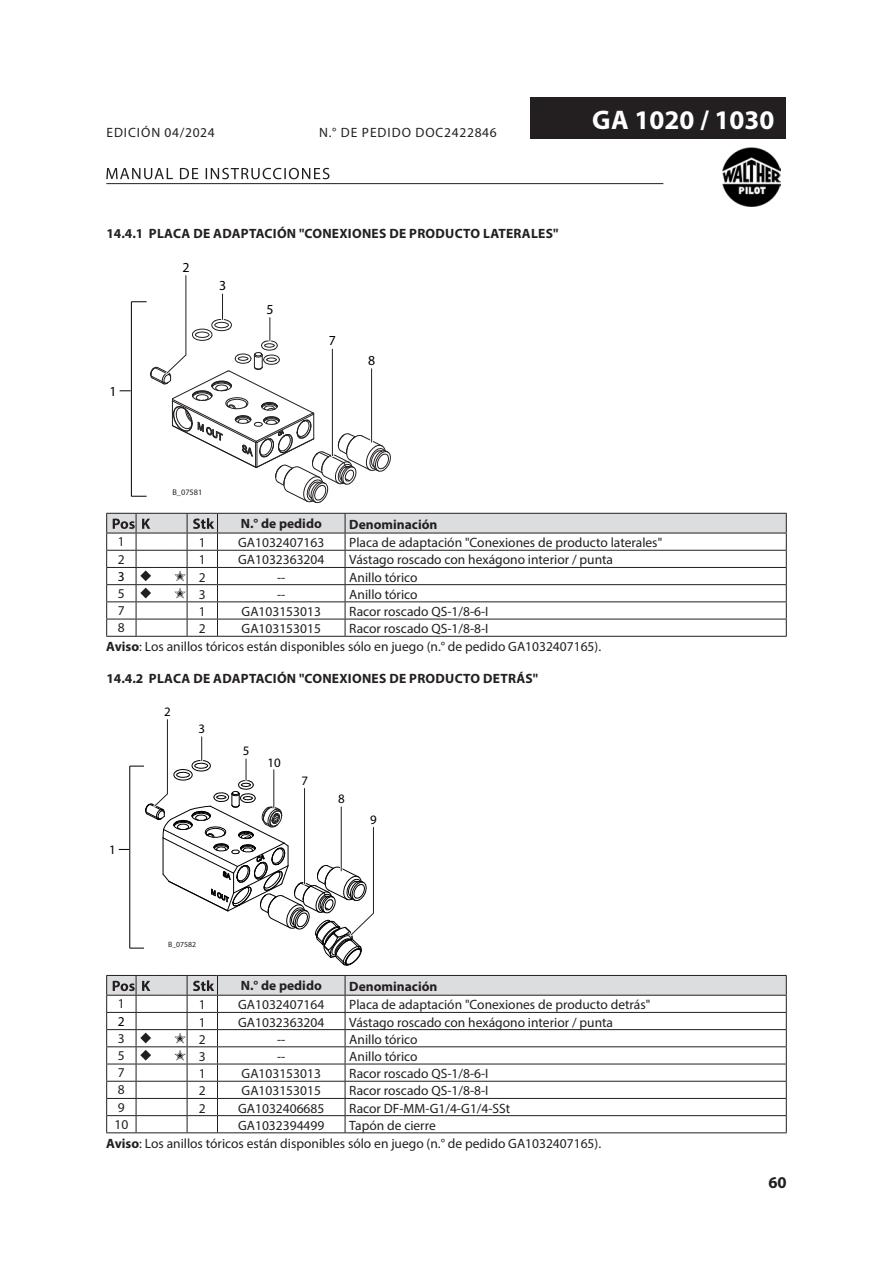
<style>
.page{position:relative;width:893px;height:1263px;background:#fff}
.page>*{position:absolute;margin:0;border:0;box-sizing:border-box;transform-origin:0 0}
.t1{font:700 27px "Myriad Pro";color:#fff}
.t2{font:700 16.5px "Myriad Pro";color:#231f20}
.t3{font:13.8px "Myriad";color:#000001}
.Tabelle{font:13.5px "Myriad Pro";color:#231f20}
._0Text{font:13.5px "Myriad Pro";color:#231f20}
.Tabelle_zentriert{font:13.5px "Myriad Pro";color:#231f20}
.Tabelle-2{font:700 13.5px "Myriad Pro";letter-spacing:.02em;color:#231f20}
._0Text-2{font:13.5px "Myriad Pro";letter-spacing:.07em;color:#231f20}
.Tabelle-3{font:700 13.5px "Myriad Pro";color:#231f20}
.Tabelle_zentriert-2{font:700 13.5px "Myriad Pro";color:#231f20}
.Tabelle_zentriert-3{font:13.5px "Myriad Pro";color:#000}
.t4{font:12.9px "Myriad";color:#000001}
.t5{font:12.9px "Myriad";color:#000}
.t6{font:8.25px "Myriad Pro";color:#231f20}
.t7{font:7.8px "Myriad Pro";color:#231f20}
.s1{font-weight:700}
</style>
<div class="page">
<hr style="left:106px;top:183px;width:557px;height:1px;background:#231f20">
<svg style="left:106px;top:168px;width:223px;height:11px"></svg>
<div style="left:531px;top:98px;width:255px;height:41px;background:#231f20"></div>
<img style="left:722px;top:147px;width:59px;height:60px">
<svg style="left:120px;top:275px;width:271px;height:228px"></svg>
<svg style="left:106px;top:513px;width:681px;height:124px"></svg>
<svg style="left:119px;top:719px;width:255px;height:247px"></svg>
<hr style="left:273px;top:770px;width:2px;height:38px;background:#fff">
<hr style="left:273px;top:770px;width:1px;height:38px;background:#231f20">
<svg style="left:106px;top:975px;width:681px;height:158px"></svg>
<p class="_0Text-2" style="left:106px;top:125px;width:110px">EDICIÓN 04/2024</p>
<p class="_0Text-2" style="left:319px;top:125px;width:179px">N.° DE PEDIDO DOC2422846</p>
<h1 class="t1" style="left:592px;top:102px;width:184px">GA 1020 / 1030</h1>
<p class="Tabelle-2" style="left:106px;top:225px;width:454px">14.4.1 PLACA DE ADAPTACIÓN "CONEXIONES DE PRODUCTO LATERALES"</p>
<p class="t3" style="left:109px;top:384px;width:9px">1</p>
<p class="t3" style="left:182px;top:260px;width:9px">2</p>
<p class="t3" style="left:219px;top:279px;width:9px">3</p>
<p class="t3" style="left:266px;top:302px;width:9px">5</p>
<p class="t3" style="left:329px;top:334px;width:9px">7</p>
<p class="t3" style="left:368px;top:353px;width:9px">8</p>
<p class="t6" style="left:172px;top:487px;width:31px">B_07581</p>
<p class="Tabelle_zentriert-2" style="left:241px;top:514px;width:83px">N.° de pedido</p>
<p class="Tabelle-3" style="left:349px;top:515px;width:90px">Denominación</p>
<p class="Tabelle_zentriert" style="left:118px;top:533px;width:8px">1</p>
<p class="Tabelle_zentriert" style="left:199px;top:534px;width:8px">1</p>
<p class="Tabelle" style="left:238px;top:534px;width:88px">GA1032407163</p>
<p class="Tabelle" style="left:349px;top:534px;width:314px">Placa de adaptación "Conexiones de producto laterales"</p>
<p class="Tabelle_zentriert" style="left:118px;top:551px;width:8px">2</p>
<p class="Tabelle_zentriert" style="left:199px;top:552px;width:8px">1</p>
<p class="Tabelle_zentriert" style="left:238px;top:552px;width:88px">GA1032363204</p>
<p class="Tabelle" style="left:349px;top:552px;width:265px">Vástago roscado con hexágono interior / punta</p>
<p class="Tabelle_zentriert-3" style="left:118px;top:568px;width:8px">3</p>
<p class="Tabelle_zentriert" style="left:199px;top:569px;width:8px">2</p>
<p class="Tabelle_zentriert" style="left:277px;top:569px;width:10px">--</p>
<p class="Tabelle" style="left:349px;top:569px;width:70px">Anillo tórico</p>
<p class="Tabelle_zentriert" style="left:118px;top:585px;width:8px">5</p>
<p class="Tabelle_zentriert" style="left:199px;top:586px;width:8px">3</p>
<p class="Tabelle" style="left:277px;top:586px;width:10px">--</p>
<p class="Tabelle" style="left:349px;top:586px;width:70px">Anillo tórico</p>
<p class="Tabelle_zentriert" style="left:118px;top:602px;width:8px">7</p>
<p class="Tabelle_zentriert" style="left:199px;top:603px;width:8px">1</p>
<p class="Tabelle_zentriert" style="left:242px;top:603px;width:81px">GA103153013</p>
<p class="Tabelle" style="left:349px;top:603px;width:141px">Racor roscado QS-1/8-6-I</p>
<p class="Tabelle_zentriert" style="left:118px;top:619px;width:8px">8</p>
<p class="Tabelle_zentriert" style="left:199px;top:620px;width:8px">2</p>
<p class="Tabelle_zentriert" style="left:242px;top:620px;width:81px">GA103153015</p>
<p class="Tabelle" style="left:349px;top:620px;width:141px">Racor roscado QS-1/8-8-I</p>
<p class="_0Text" style="left:106px;top:638px;width:496px"><span class="s1">Aviso</span>: Los anillos tóricos están disponibles sólo en juego (n.° de pedido GA1032407165).</p>
<p class="Tabelle-2" style="left:106px;top:670px;width:433px">14.4.2 PLACA DE ADAPTACIÓN "CONEXIONES DE PRODUCTO DETRÁS"</p>
<p class="t4" style="left:109px;top:843px;width:8px">1</p>
<p class="t4" style="left:164px;top:705px;width:8px">2</p>
<p class="t4" style="left:199px;top:722px;width:8px">3</p>
<p class="t4" style="left:243px;top:744px;width:8px">5</p>
<p class="t5" style="left:267px;top:756px;width:15px">10</p>
<p class="t4" style="left:301px;top:774px;width:8px">7</p>
<p class="t4" style="left:338px;top:792px;width:8px">8</p>
<p class="t4" style="left:370px;top:813px;width:8px">9</p>
<p class="t7" style="left:168px;top:939px;width:29px">B_07582</p>
<p class="Tabelle_zentriert-2" style="left:241px;top:976px;width:83px">N.° de pedido</p>
<p class="Tabelle-3" style="left:349px;top:977px;width:90px">Denominación</p>
<p class="Tabelle_zentriert" style="left:118px;top:995px;width:8px">1</p>
<p class="Tabelle_zentriert" style="left:199px;top:996px;width:8px">1</p>
<p class="Tabelle" style="left:238px;top:996px;width:88px">GA1032407164</p>
<p class="Tabelle" style="left:349px;top:996px;width:302px">Placa de adaptación "Conexiones de producto detrás"</p>
<p class="Tabelle_zentriert-3" style="left:118px;top:1013px;width:8px">2</p>
<p class="Tabelle_zentriert" style="left:199px;top:1014px;width:8px">1</p>
<p class="Tabelle_zentriert" style="left:238px;top:1014px;width:88px">GA1032363204</p>
<p class="Tabelle" style="left:349px;top:1014px;width:265px">Vástago roscado con hexágono interior / punta</p>
<p class="Tabelle_zentriert" style="left:118px;top:1030px;width:8px">3</p>
<p class="Tabelle_zentriert" style="left:199px;top:1031px;width:8px">2</p>
<p class="Tabelle_zentriert" style="left:277px;top:1031px;width:10px">--</p>
<p class="Tabelle" style="left:349px;top:1031px;width:70px">Anillo tórico</p>
<p class="Tabelle_zentriert" style="left:118px;top:1047px;width:8px">5</p>
<p class="Tabelle_zentriert" style="left:199px;top:1048px;width:8px">3</p>
<p class="Tabelle" style="left:277px;top:1048px;width:10px">--</p>
<p class="Tabelle" style="left:349px;top:1048px;width:70px">Anillo tórico</p>
<p class="Tabelle_zentriert" style="left:118px;top:1064px;width:8px">7</p>
<p class="Tabelle_zentriert" style="left:199px;top:1065px;width:8px">1</p>
<p class="Tabelle_zentriert" style="left:242px;top:1065px;width:81px">GA103153013</p>
<p class="Tabelle" style="left:349px;top:1065px;width:141px">Racor roscado QS-1/8-6-I</p>
<p class="Tabelle_zentriert" style="left:118px;top:1081px;width:8px">8</p>
<p class="Tabelle_zentriert" style="left:199px;top:1082px;width:8px">2</p>
<p class="Tabelle_zentriert" style="left:242px;top:1082px;width:81px">GA103153015</p>
<p class="Tabelle" style="left:349px;top:1082px;width:141px">Racor roscado QS-1/8-8-I</p>
<p class="Tabelle_zentriert" style="left:118px;top:1099px;width:8px">9</p>
<p class="Tabelle_zentriert" style="left:199px;top:1100px;width:8px">2</p>
<p class="Tabelle_zentriert" style="left:238px;top:1100px;width:88px">GA1032406685</p>
<p class="Tabelle" style="left:349px;top:1100px;width:163px">Racor DF-MM-G1/4-G1/4-SSt</p>
<p class="Tabelle_zentriert" style="left:114px;top:1116px;width:15px">10</p>
<p class="Tabelle_zentriert" style="left:238px;top:1117px;width:88px">GA1032394499</p>
<p class="Tabelle" style="left:349px;top:1117px;width:88px">Tapón de cierre</p>
<p class="_0Text" style="left:106px;top:1135px;width:496px"><span class="s1">Aviso</span>: Los anillos tóricos están disponibles sólo en juego (n.° de pedido GA1032407165).</p>
<p class="t2" style="left:768px;top:1172px;width:20px">60</p>
</div>
